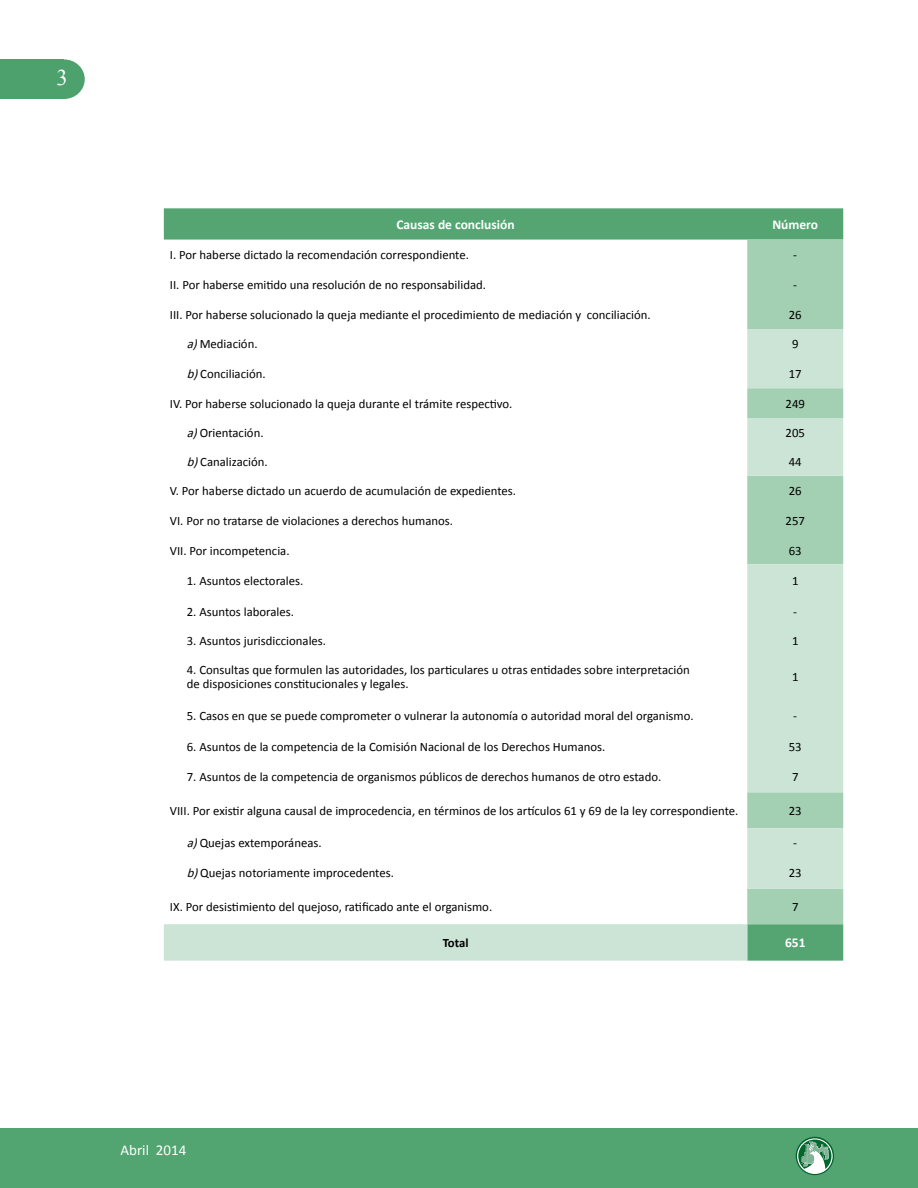
<style>
.page{position:relative;width:918px;height:1188px;background:#fff}
.page>*{position:absolute;margin:0;border:0;box-sizing:border-box;transform-origin:0 0}
.t1{font:22.5px "Times New Roman";color:#fff}
.t2{font:15px "Calibri";color:#fff}
.t3{font:700 13.5px "Calibri";color:#fff}
.t4{font:12.75px/13.5px "Calibri";color:#000}
.t5{font:700 12.75px "Calibri";color:#000}
.s1{font-style:italic}
</style>
<div class="page">
<div style="left:0;top:59px;width:64px;height:40px;background:#4da16c"></div>
<div style="left:44px;top:59px;width:41px;height:40px;background:#4da16c;border-radius:50%"></div>
<div style="left:0;top:1128px;width:918px;height:60px;background:#52a470"></div>
<svg style="left:796px;top:1137px;width:38px;height:38px"></svg>
<svg style="left:797px;top:1138px;width:36px;height:36px"></svg>
<svg style="left:798px;top:1140px;width:33px;height:29px"></svg>
<div style="left:164px;top:208px;width:679px;height:32px;background:#54a572"></div>
<div style="left:747px;top:240px;width:96px;height:89px;background:#a3cfb3"></div>
<svg style="left:164px;top:329px;width:679px;height:632px"></svg>
<h1 class="t1" style="left:57px;top:63px;width:13px">3</h1>
<p class="t3" style="left:396px;top:216px;width:120px">Causas de conclusión</p>
<p class="t3" style="left:772px;top:216px;width:47px">Número</p>
<p class="t4" style="left:170px;top:248px;width:301px">I. Por haberse dictado la recomendación correspondiente.</p>
<p class="t4" style="left:793px;top:248px;width:5px">-</p>
<p class="t4" style="left:170px;top:278px;width:318px">II. Por haberse emitido una resolución de no responsabilidad.</p>
<p class="t4" style="left:793px;top:278px;width:5px">-</p>
<p class="t4" style="left:170px;top:308px;width:482px">III. Por haberse solucionado la queja mediante el procedimiento de mediación y conciliación.</p>
<p class="t4" style="left:789px;top:308px;width:14px">26</p>
<p class="t4" style="left:187px;top:337px;width:72px"><span class="s1">a)</span>Mediación.</p>
<p class="t4" style="left:792px;top:337px;width:8px">9</p>
<p class="t4" style="left:187px;top:367px;width:80px"><span class="s1">b)</span>Conciliación.</p>
<p class="t4" style="left:789px;top:367px;width:14px">17</p>
<p class="t4" style="left:170px;top:397px;width:344px">IV. Por haberse solucionado la queja durante el trámite respectivo.</p>
<p class="t4" style="left:786px;top:397px;width:21px">249</p>
<p class="t4" style="left:187px;top:426px;width:78px"><span class="s1">a)</span>Orientación.</p>
<p class="t4" style="left:786px;top:426px;width:21px">205</p>
<p class="t4" style="left:187px;top:455px;width:82px"><span class="s1">b)</span>Canalización.</p>
<p class="t4" style="left:789px;top:455px;width:14px">44</p>
<p class="t4" style="left:170px;top:484px;width:348px">V. Por haberse dictado un acuerdo de acumulación de expedientes.</p>
<p class="t4" style="left:789px;top:484px;width:14px">26</p>
<p class="t4" style="left:170px;top:514px;width:285px">VI. Por no tratarse de violaciones a derechos humanos.</p>
<p class="t4" style="left:786px;top:514px;width:21px">257</p>
<p class="t4" style="left:170px;top:544px;width:121px">VII. Por incompetencia.</p>
<p class="t4" style="left:789px;top:544px;width:14px">63</p>
<p class="t4" style="left:187px;top:574px;width:118px">1. Asuntos electorales.</p>
<p class="t4" style="left:792px;top:574px;width:8px">1</p>
<p class="t4" style="left:187px;top:605px;width:109px">2. Asuntos laborales.</p>
<p class="t4" style="left:793px;top:605px;width:5px">-</p>
<p class="t4" style="left:187px;top:634px;width:141px">3. Asuntos jurisdiccionales.</p>
<p class="t4" style="left:792px;top:634px;width:8px">1</p>
<p class="t4" style="left:187px;top:663px;width:504px">4. Consultas que formulen las autoridades, los particulares u otras entidades sobre interpretación de disposiciones constitucionales y legales.</p>
<p class="t4" style="left:792px;top:670px;width:8px">1</p>
<p class="t4" style="left:187px;top:709px;width:508px">5. Casos en que se puede comprometer o vulnerar la autonomía o autoridad moral del organismo.</p>
<p class="t4" style="left:793px;top:709px;width:5px">-</p>
<p class="t4" style="left:187px;top:740px;width:420px">6. Asuntos de la competencia de la Comisión Nacional de los Derechos Humanos.</p>
<p class="t4" style="left:789px;top:740px;width:14px">53</p>
<p class="t4" style="left:187px;top:770px;width:476px">7. Asuntos de la competencia de organismos públicos de derechos humanos de otro estado.</p>
<p class="t4" style="left:792px;top:770px;width:8px">7</p>
<p class="t4" style="left:170px;top:804px;width:570px">VIII. Por existir alguna causal de improcedencia, en términos de los artículos 61 y 69 de la ley correspondiente.</p>
<p class="t4" style="left:789px;top:804px;width:14px">23</p>
<p class="t4" style="left:187px;top:836px;width:136px"><span class="s1">a)</span>Quejas extemporáneas.</p>
<p class="t4" style="left:793px;top:836px;width:5px">-</p>
<p class="t4" style="left:187px;top:866px;width:209px"><span class="s1">b)</span>Quejas notoriamente improcedentes.</p>
<p class="t4" style="left:789px;top:866px;width:14px">23</p>
<p class="t4" style="left:170px;top:900px;width:324px">IX. Por desistimiento del quejoso, ratificado ante el organismo.</p>
<p class="t4" style="left:792px;top:900px;width:8px">7</p>
<p class="t5" style="left:443px;top:935px;width:27px">Total</p>
<p class="t3" style="left:785px;top:934px;width:22px">651</p>
<p class="t2" style="left:121px;top:1140px;width:67px">Abril 2014</p>
</div>
